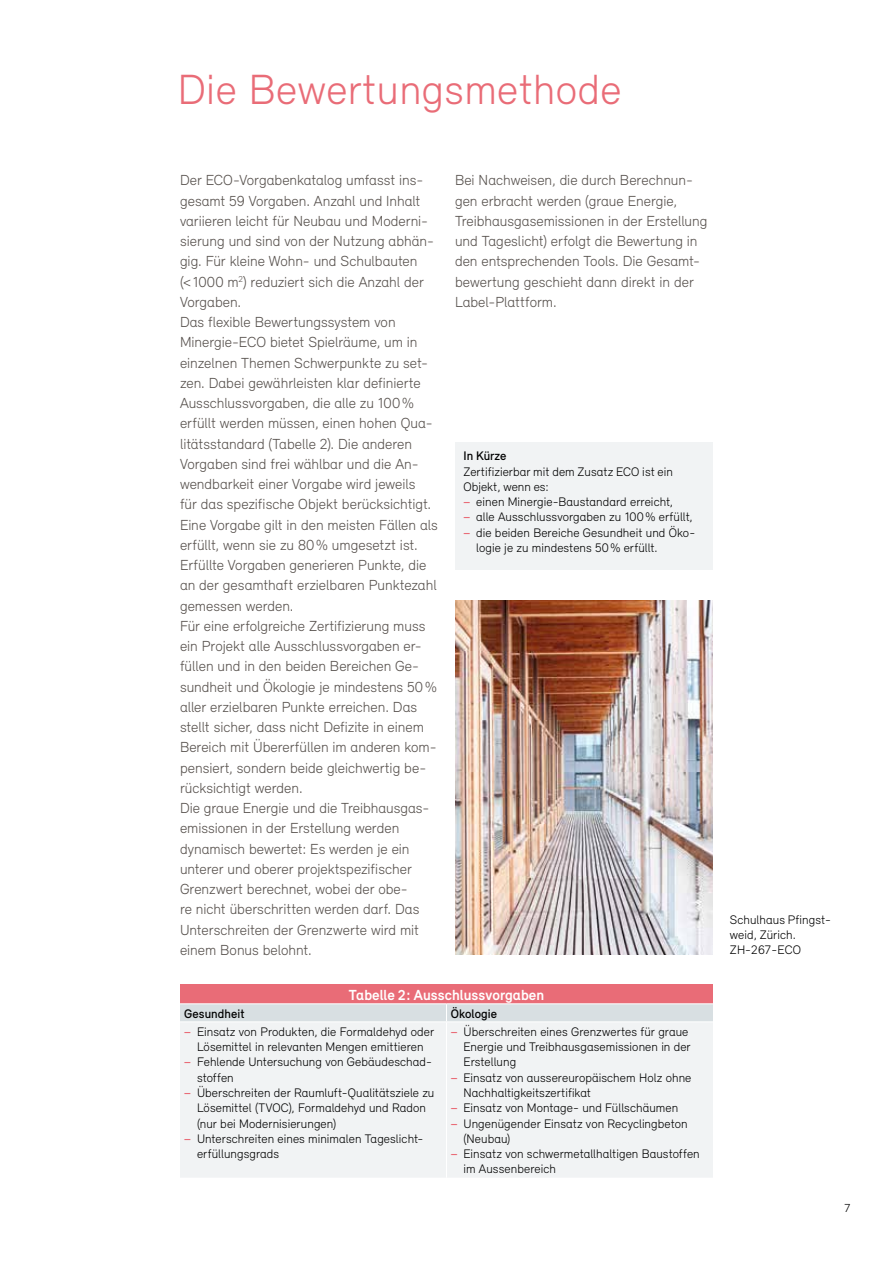
<style>
.page{position:relative;width:893px;height:1263px;background:#fff}
.page>*{position:absolute;margin:0;border:0;box-sizing:border-box;transform-origin:0 0}
.t1{font:300 43.5px "Relevant";letter-spacing:.01em;color:#e96c77}
.t2{font:300 15px/20.2px "Relevant";color:#57514d}
.t3{font:700 15px "Relevant";letter-spacing:.005em;color:#fff}
.t4{font:300 12.75px/15.3px "Relevant";letter-spacing:.005em;color:#000}
.t5{font:500 12.75px "Relevant";letter-spacing:.005em;color:#000}
.t6{font:300 12px "Relevant";color:#000}
.s1{font-weight:500;color:#e96c77}
</style>
<div class="page">
<div style="left:180px;top:984px;width:533px;height:20px;background:#e96c77"></div>
<div style="left:180px;top:1023px;width:533px;height:154px;background:#f1f3f4"></div>
<hr style="left:180px;top:1003px;width:266px;height:1px;background:#fff">
<hr style="left:446px;top:1003px;width:267px;height:1px;background:#fff">
<div style="left:180px;top:1004px;width:533px;height:17px;background:#d8dfe2"></div>
<hr style="left:446px;top:1022px;width:1px;height:156px;background:#fff">
<div style="left:455px;top:442px;width:258px;height:128px;background:#f1f3f4"></div>
<img style="left:455px;top:601px;width:258px;height:354px">
<h1 class="t1" style="left:178px;top:64px;width:445px">Die Bewertungsmethode</h1>
<p class="t2" style="left:180px;top:170px;width:259px">Der ECO-Vorgabenkatalog umfasst ins&shy;gesamt 59 Vorgaben. Anzahl und Inhalt variieren leicht für Neubau und Moderni&shy;sierung und sind von der Nutzung abhän&shy;gig. Für kleine Wohn- und Schulbauten (&lt;1000 m<sup>2</sup>) reduziert sich die Anzahl der Vorgaben.<br>Das flexible Bewertungssystem von Minergie-ECO bietet Spielräume, um in einzelnen Themen Schwerpunkte zu set&shy;zen. Dabei gewährleisten klar definierte Ausschlussvorgaben, die alle zu 100% erfüllt werden müssen, einen hohen Qua&shy;litätsstandard (Tabelle 2). Die anderen Vorgaben sind frei wählbar und die An&shy;wendbarkeit einer Vorgabe wird jeweils<br>für das spezifische Objekt berücksichtigt.<br>Eine Vorgabe gilt in den meisten Fällen als erfüllt, wenn sie zu 80% umgesetzt ist.<br>Erfüllte Vorgaben generieren Punkte, die an der gesamthaft erzielbaren Punktezahl gemessen werden.<br>Für eine erfolgreiche Zertifizierung muss ein Projekt alle Ausschlussvorgaben er&shy;füllen und in den beiden Bereichen Ge&shy;sundheit und Ökologie je mindestens 50% aller erzielbaren Punkte erreichen. Das stellt sicher, dass nicht Defizite in einem Bereich mit Übererfüllen im anderen kom&shy;pensiert, sondern beide gleichwertig be&shy;rücksichtigt werden.<br>Die graue Energie und die Treibhausgas&shy;emissionen in der Erstellung werden dynamisch bewertet: Es werden je ein unterer und oberer projektspezifischer Grenzwert berechnet, wobei der obe-<br>re nicht überschritten werden darf. Das Unterschreiten der Grenzwerte wird mit einem Bonus belohnt.</p>
<p class="t2" style="left:455px;top:170px;width:254px">Bei Nachweisen, die durch Berechnun&shy;gen erbracht werden (graue Energie, Treibhausgasemissionen in der Erstellung und Tageslicht) erfolgt die Bewertung in den entsprechenden Tools. Die Gesamt&shy;bewertung geschieht dann direkt in der Label-Plattform.</p>
<p class="t5" style="left:463px;top:448px;width:44px">In Kürze</p>
<p class="t4" style="left:463px;top:463px;width:211px">Zertifizierbar mit dem Zusatz ECO ist ein</p>
<p class="t4" style="left:463px;top:479px;width:87px">Objekt, wenn es:</p>
<p class="t4" style="left:463px;top:494px;width:211px"><span class="s1">−</span> einen Minergie-Baustandard erreicht,</p>
<p class="t4" style="left:463px;top:509px;width:231px"><span class="s1">−</span> alle Ausschlussvorgaben zu 100% erfüllt,</p>
<p class="t4" style="left:463px;top:524px;width:231px"><span class="s1">−</span> die beiden Bereiche Gesundheit und Öko-</p>
<p class="t4" style="left:476px;top:540px;width:183px">logie je zu mindestens 50% erfüllt.</p>
<p class="t3" style="left:349px;top:986px;width:197px">Tabelle 2: Ausschlussvorgaben</p>
<p class="t5" style="left:184px;top:1006px;width:62px">Gesundheit</p>
<p class="t5" style="left:451px;top:1006px;width:48px">Ökologie</p>
<p class="t4" style="left:184px;top:1023px;width:251px"><span class="s1">−</span> Einsatz von Produkten, die Formaldehyd oder</p>
<p class="t4" style="left:197px;top:1039px;width:228px">Lösemittel in relevanten Mengen emittieren</p>
<p class="t4" style="left:184px;top:1054px;width:249px"><span class="s1">−</span> Fehlende Untersuchung von Gebäudeschad-</p>
<p class="t4" style="left:197px;top:1069px;width:38px">stoffen</p>
<p class="t4" style="left:184px;top:1085px;width:252px"><span class="s1">−</span> Überschreiten der Raumluft-Qualitätsziele zu</p>
<p class="t4" style="left:197px;top:1100px;width:230px">Lösemittel (TVOC), Formaldehyd und Radon</p>
<p class="t4" style="left:197px;top:1115px;width:141px">(nur bei Modernisierungen)</p>
<p class="t4" style="left:184px;top:1130px;width:239px"><span class="s1">−</span> Unterschreiten eines minimalen Tageslicht-</p>
<p class="t4" style="left:197px;top:1146px;width:84px">erfüllungsgrads</p>
<p class="t4" style="left:451px;top:1023px;width:239px"><span class="s1">−</span> Überschreiten eines Grenzwertes für graue</p>
<p class="t4" style="left:463px;top:1039px;width:229px">Energie und Treibhausgasemissionen in der</p>
<p class="t4" style="left:463px;top:1054px;width:54px">Erstellung</p>
<p class="t4" style="left:451px;top:1069px;width:242px"><span class="s1">−</span> Einsatz von aussereuropäischem Holz ohne</p>
<p class="t4" style="left:463px;top:1085px;width:129px">Nachhaltigkeitszertifikat</p>
<p class="t4" style="left:451px;top:1100px;width:229px"><span class="s1">−</span> Einsatz von Montage- und Füllschäumen</p>
<p class="t4" style="left:451px;top:1115px;width:238px"><span class="s1">−</span> Ungenügender Einsatz von Recyclingbeton</p>
<p class="t4" style="left:463px;top:1130px;width:48px">(Neubau)</p>
<p class="t4" style="left:451px;top:1146px;width:250px"><span class="s1">−</span> Einsatz von schwermetallhaltigen Baustoffen</p>
<p class="t4" style="left:463px;top:1161px;width:94px">im Aussenbereich</p>
<p class="t4" style="left:730px;top:911px;width:103px">Schulhaus Pfingst&shy;weid, Zürich.<br>ZH-267-ECO</p>
<p class="t6" style="left:845px;top:1201px;width:7px">7</p>
</div>
